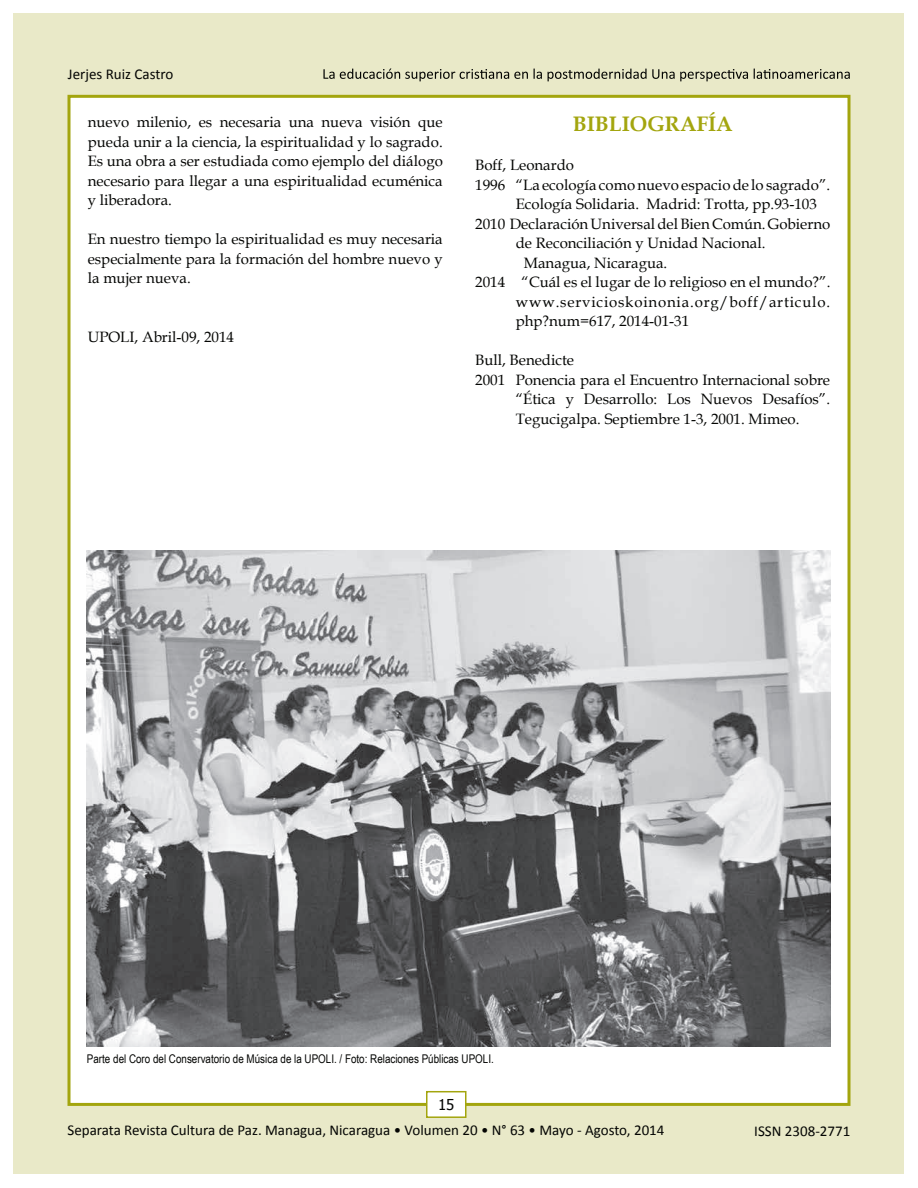
<style>
.page{position:relative;width:918px;height:1188px;background:#fff}
.page>*{position:absolute;margin:0;border:0;box-sizing:border-box;transform-origin:0 0}
.t1{font:700 21px "Book Antiqua";color:#a3a50e}
.t2{font:15px/19.5px "Book Antiqua";color:#040503;text-align:justify}
.t3{font:15px "Calibri";color:#040503}
.t4{font:15px "Book Antiqua";letter-spacing:.055em;color:#040503}
.t5{font:15px "Tahoma";color:#040503}
.t6{font:12px "Arial Narrow";color:#040503}
</style>
<div class="page">
<div style="left:14px;top:14px;width:890px;height:1160px;background:#e9e9c8"></div>
<div style="left:68px;top:95px;width:782px;height:1011px;background:#fff;border:3px solid #a3a50e"></div>
<div style="left:426px;top:1091px;width:40px;height:27px;background:#fff;border:2px solid #a3a50e"></div>
<svg style="left:323px;top:68px;width:527px;height:13px"></svg>
<img style="left:87px;top:551px;width:743px;height:495px">
<p class="t3" style="left:68px;top:64px;width:107px">Jerjes Ruiz Castro</p>
<p class="t2" style="left:88px;top:112px;width:357px">nuevo milenio, es necesaria una nueva visión que pueda unir a la ciencia, la espiritualidad y lo sagrado.<br>Es una obra a ser estudiada como ejemplo del diálogo necesario para llegar a una espiritualidad ecuménica y liberadora.</p>
<p class="t2" style="left:88px;top:229px;width:357px">En nuestro tiempo la espiritualidad es muy necesaria especialmente para la formación del hombre nuevo y la mujer nueva.</p>
<p class="t2" style="left:88px;top:326px;width:148px">UPOLI, Abril-09, 2014</p>
<h1 class="t1" style="left:573px;top:110px;width:161px">BIBLIOGRAFÍA</h1>
<p class="t2" style="left:475px;top:155px;width:100px">Boff, Leonardo</p>
<p class="t2" style="left:475px;top:175px;width:357px">1996 “La ecología comonuevo espaciode lo sagrado”.</p>
<p class="t2" style="left:516px;top:194px;width:303px">Ecología Solidaria. Madrid: Trotta, pp.93-103</p>
<p class="t2" style="left:475px;top:214px;width:357px">2010 DeclaraciónUniversaldelBien Común.Gobierno</p>
<p class="t2" style="left:516px;top:233px;width:251px">de Reconciliación y Unidad Nacional.</p>
<p class="t2" style="left:524px;top:253px;width:145px">Managua, Nicaragua.</p>
<p class="t2" style="left:475px;top:272px;width:357px">2014 “Cuál es el lugar de lo religioso en el mundo?”.</p>
<p class="t4" style="left:516px;top:291px;width:316px">www.servicioskoinonia.org/boff/articulo.</p>
<p class="t2" style="left:516px;top:311px;width:175px">php?num=617, 2014-01-31</p>
<p class="t2" style="left:475px;top:350px;width:100px">Bull, Benedicte</p>
<p class="t2" style="left:475px;top:370px;width:356px">2001 Ponencia para el Encuentro Internacional sobre</p>
<p class="t2" style="left:516px;top:389px;width:316px">“Ética y Desarrollo: Los Nuevos Desafíos”.</p>
<p class="t2" style="left:516px;top:409px;width:285px">Tegucigalpa. Septiembre 1-3, 2001. Mimeo.</p>
<p class="t6" style="left:87px;top:1050px;width:408px">Parte del Coro del Conservatorio de Música de la UPOLI. / Foto: Relaciones Públicas UPOLI.</p>
<p class="t5" style="left:438px;top:1094px;width:18px">15</p>
<p class="t3" style="left:68px;top:1121px;width:598px">Separata Revista Cultura de Paz. Managua, Nicaragua • Volumen 20 • N° 63 • Mayo - Agosto, 2014</p>
<p class="t3" style="left:754px;top:1122px;width:98px">ISSN 2308-2771</p>
</div>
